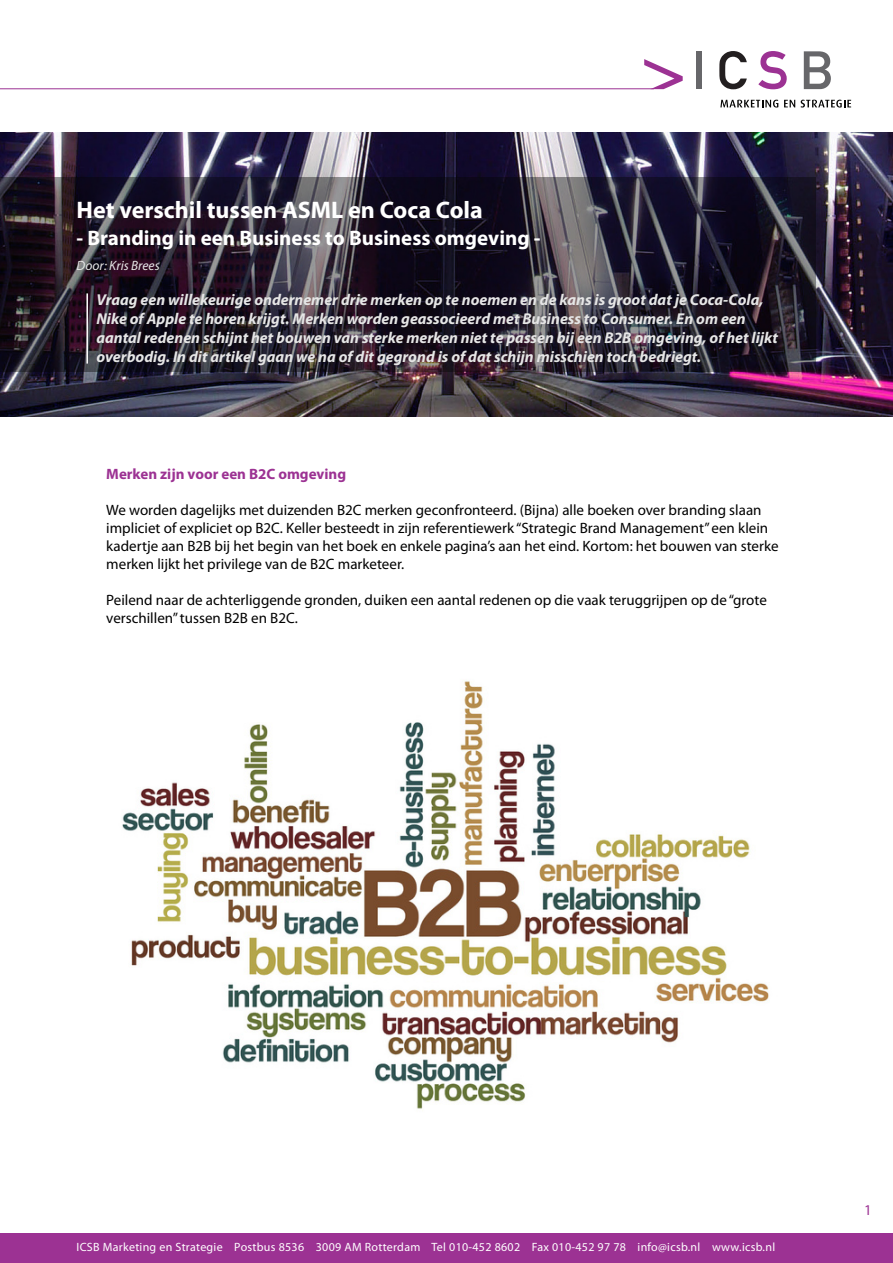
<style>
.page{position:relative;width:893px;height:1263px;background:#fff}
.page>*{position:absolute;margin:0;border:0;box-sizing:border-box;transform-origin:0 0}
.t1{font:700 24px "Myriad Pro";color:#fff}
.t2{font:700 21px "Myriad Pro";color:#fff}
.t3{font:italic 700 15.75px/18.9px "Myriad Pro";color:#e6e6e6}
.t4{font:15px/18px "Myriad Pro";color:#000}
.t5{font:700 15px "Myriad Pro";color:#9c3293}
.t6{font:italic 13.5px "Myriad Pro";color:#e6e6e6}
.t7{font:12px "Myriad Pro";letter-spacing:.025em;color:#fff}
</style>
<div class="page">
<div style="left:0;top:1233px;width:893px;height:30px;background:#9c3293"></div>
<img style="left:0;top:133px;width:893px;height:283px">
<svg style="left:0;top:178px;width:815px;height:194px;background:#2a2331"></svg>
<hr style="left:86px;top:293px;width:2px;height:71px;background:#fff">
<img style="left:122px;top:681px;width:647px;height:428px">
<hr style="left:0;top:89px;width:654px;height:1px;background:#9c3293">
<svg style="left:644px;top:59px;width:39px;height:30px"></svg>
<div style="left:696px;top:51px;width:6px;height:38px;background:#67676a"></div>
<svg style="left:719px;top:51px;width:28px;height:38px"></svg>
<svg style="left:758px;top:51px;width:29px;height:38px"></svg>
<svg style="left:804px;top:51px;width:27px;height:38px"></svg>
<svg style="left:720px;top:100px;width:58px;height:8px"></svg>
<svg style="left:784px;top:100px;width:11px;height:7px"></svg>
<svg style="left:801px;top:100px;width:50px;height:8px"></svg>
<p class="t1" style="left:77px;top:194px;width:408px">Het verschil tussen ASML en Coca Cola</p>
<p class="t2" style="left:77px;top:224px;width:466px">- Branding in een Business to Business omgeving -</p>
<p class="t6" style="left:77px;top:257px;width:85px">Door: Kris Brees</p>
<p class="t3" style="left:96px;top:290px;width:683px">Vraag een willekeurige ondernemer drie merken op te noemen en de kans is groot dat je Coca-Cola, Nike of Apple te horen krijgt. Merken worden geassocieerd met Business to Consumer. En om een aantal redenen schijnt het bouwen van sterke merken niet te passen bij een B2B omgeving, of het lijkt overbodig. In dit artikel gaan we na of dit gegrond is of dat schijn misschien toch bedriegt.</p>
<p class="t5" style="left:106px;top:464px;width:241px">Merken zijn voor een B2C omgeving</p>
<p class="t4" style="left:106px;top:501px;width:674px">We worden dagelijks met duizenden B2C merken geconfronteerd. (Bijna) alle boeken over branding slaan impliciet of expliciet op B2C. Keller besteedt in zijn referentiewerk “Strategic Brand Management” een klein kadertje aan B2B bij het begin van het boek en enkele pagina’s aan het eind. Kortom: het bouwen van sterke merken lijkt het privilege van de B2C marketeer.</p>
<p class="t4" style="left:106px;top:591px;width:662px">Peilend naar de achterliggende gronden, duiken een aantal redenen op die vaak teruggrijpen op de “grote verschillen” tussen B2B en B2C.</p>
<p class="t7" style="left:77px;top:1239px;width:700px">ICSB Marketing en Strategie Postbus 8536 3009 AM Rotterdam Tel 010-452 8602 Fax 010-452 97 78 info@icsb.nl www.icsb.nl</p>
</div>
